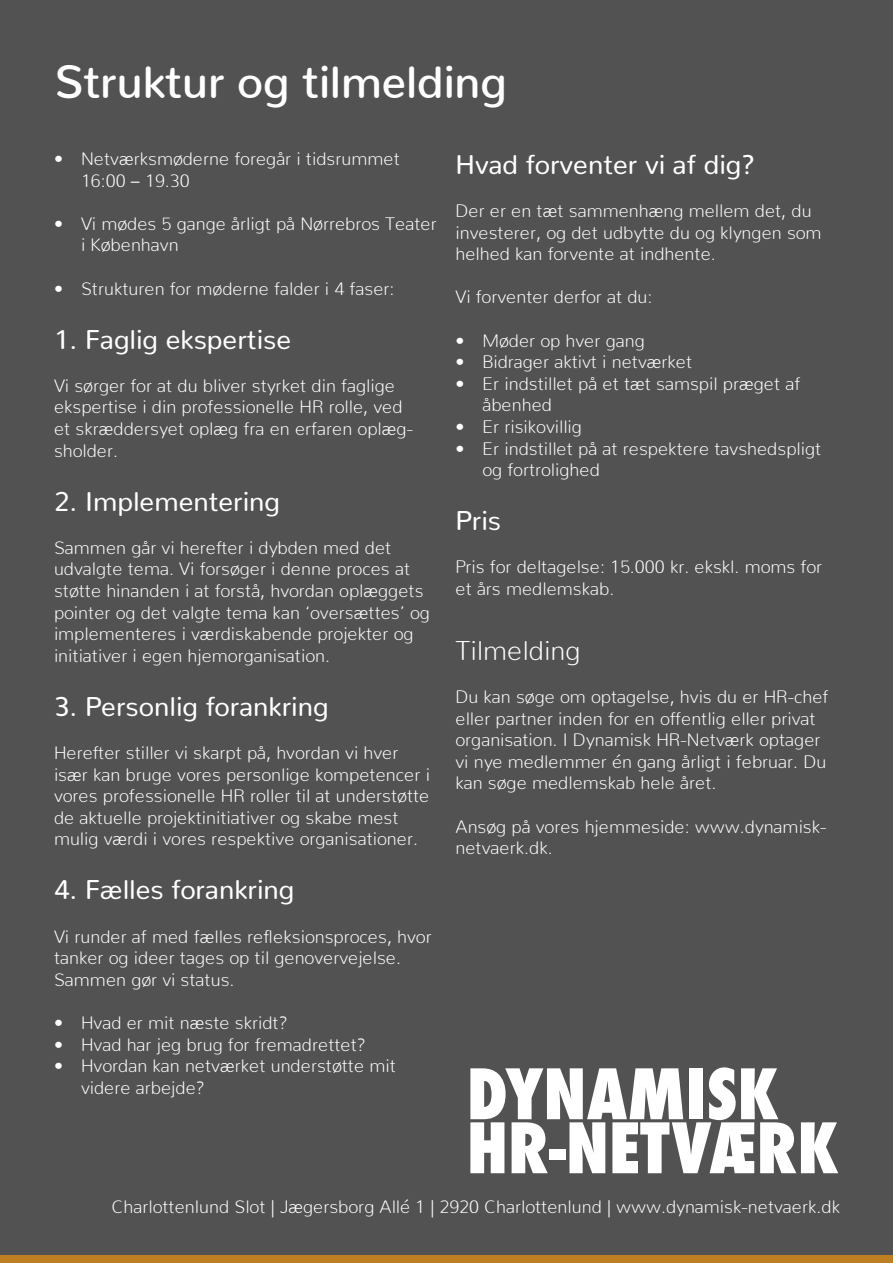
<style>
.page{position:relative;width:893px;height:1263px;background:#525252}
.page>*{position:absolute;margin:0;border:0;box-sizing:border-box;transform-origin:0 0}
.t1{font:800 condensed 67.5px/54px "Futura";color:#fff}
.t2{font:600 45px "Nunito";color:#fff}
.t3{font:27px "Nunito";color:#fff}
.t4{font:200 27px "Nunito";color:#fff}
.t5{font:200 18px/21.6px "Nunito";color:#fff}
</style>
<div class="page">
<div style="left:0;top:1256px;width:893px;height:7px;background:#bd7f22"></div>
<h2 class="t2" style="left:55px;top:42px;width:454px">Struktur og tilmelding</h2>
<p class="t5" style="left:81px;top:146px;width:320px;text-indent:-27px">• Netværksmøderne foregår i tidsrummet<br>16:00 – 19.30</p>
<p class="t5" style="left:81px;top:211px;width:357px;text-indent:-27px">• Vi mødes 5 gange årligt på Nørrebros Teater i København</p>
<p class="t5" style="left:54px;top:276px;width:342px">• Strukturen for møderne falder i 4 faser:</p>
<h3 class="t3" style="left:54px;top:316px;width:239px">1. Faglig ekspertise</h3>
<p class="t5" style="left:54px;top:373px;width:361px">Vi sørger for at du bliver styrket din faglige ekspertise i din professionelle HR rolle, ved et skræddersyet oplæg fra en erfaren oplæg&shy;sholder.</p>
<h3 class="t3" style="left:54px;top:478px;width:228px">2. Implementering</h3>
<p class="t5" style="left:54px;top:535px;width:377px">Sammen går vi herefter i dybden med det udvalgte tema. Vi forsøger i denne proces at støtte hinanden i at forstå, hvordan oplæggets pointer og det valgte tema kan ‘oversættes’ og implementeres i værdiskabende projekter og initiativer i egen hjemorganisation.</p>
<h3 class="t3" style="left:54px;top:683px;width:276px">3. Personlig forankring</h3>
<p class="t5" style="left:54px;top:740px;width:377px">Herefter stiller vi skarpt på, hvordan vi hver især kan bruge vores personlige kompetencer i vores professionelle HR roller til at understøtte de aktuelle projektinitiativer og skabe mest mulig værdi i vores respektive organisationer.</p>
<h3 class="t3" style="left:54px;top:867px;width:242px">4. Fælles forankring</h3>
<p class="t5" style="left:54px;top:924px;width:379px">Vi runder af med fælles refleksionsproces, hvor tanker og ideer tages op til genovervejelse.<br>Sammen gør vi status.</p>
<p class="t5" style="left:54px;top:1010px;width:235px">• Hvad er mit næste skridt?</p>
<p class="t5" style="left:54px;top:1032px;width:313px">• Hvad har jeg brug for fremadrettet?</p>
<p class="t5" style="left:81px;top:1053px;width:316px;text-indent:-27px">• Hvordan kan netværket understøtte mit videre arbejde?</p>
<h3 class="t3" style="left:455px;top:141px;width:301px">Hvad forventer vi af dig?</h3>
<p class="t5" style="left:455px;top:198px;width:368px">Der er en tæt sammenhæng mellem det, du investerer, og det udbytte du og klyngen som helhed kan forvente at indhente.</p>
<p class="t5" style="left:455px;top:284px;width:199px">Vi forventer derfor at du:</p>
<p class="t5" style="left:455px;top:328px;width:191px">• Møder op hver gang</p>
<p class="t5" style="left:455px;top:349px;width:238px">• Bidrager aktivt i netværket</p>
<p class="t5" style="left:482px;top:371px;width:319px;text-indent:-27px">• Er indstillet på et tæt samspil præget af åbenhed</p>
<p class="t5" style="left:455px;top:414px;width:128px">• Er risikovillig</p>
<p class="t5" style="left:482px;top:436px;width:340px;text-indent:-27px">• Er indstillet på at respektere tavshedspligt og fortrolighed</p>
<h3 class="t3" style="left:455px;top:497px;width:47px">Pris</h3>
<p class="t5" style="left:455px;top:554px;width:368px">Pris for deltagelse: 15.000 kr. ekskl. moms for et års medlemskab.</p>
<h3 class="t4" style="left:455px;top:628px;width:127px">Tilmelding</h3>
<p class="t5" style="left:455px;top:684px;width:375px">Du kan søge om optagelse, hvis du er HR-chef eller partner inden for en offentlig eller privat organisation. I Dynamisk HR-Netværk optager vi nye medlemmer én gang årligt i februar. Du kan søge medlemskab hele året.</p>
<p class="t5" style="left:455px;top:814px;width:373px">Ansøg på vores hjemmeside: www.dynamisk&shy;netvaerk.dk.</p>
<h1 class="t1" style="left:467px;top:1067px;width:373px">DYNAMISK<br>HR-NETVÆRK</h1>
<p class="t5" style="left:112px;top:1194px;width:730px">Charlottenlund Slot | Jægersborg Allé 1 | 2920 Charlottenlund | www.dynamisk-netvaerk.dk</p>
</div>
